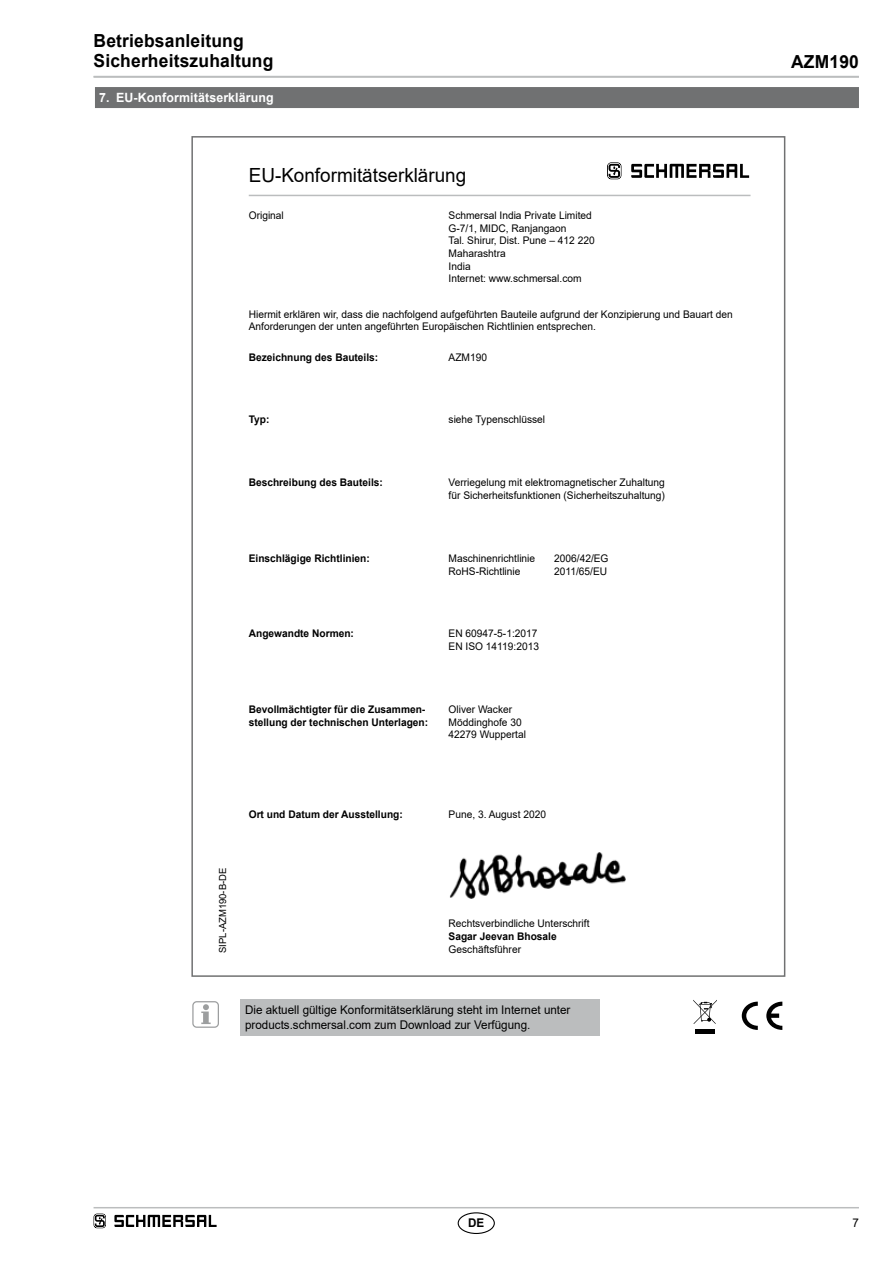
<style>
.page{position:relative;width:893px;height:1263px;background:#fff}
.page>*{position:absolute;margin:0;border:0;box-sizing:border-box;transform-origin:0 0}
.t1{font:19.5px "Arial";color:#000}
.t2{font:700 18px/20.2px "Arial";letter-spacing:.01em;color:#000}
.t3{font:700 12.75px "Arial";letter-spacing:.01em;color:#fff}
.t4{font:12px/15.1px "Arial";color:#000}
.t5{font:700 12px "Arial";color:#000}
.t6{font:10.5px/12.6px "Arial";color:#000}
.t7{font:700 10.5px/12.6px "Arial";color:#000}
.t8{font:9.75px "Arial";color:#000}
</style>
<div class="page">
<hr style="left:94px;top:1207px;width:765px;height:1px;background:#bbbdbe">
<div style="left:458px;top:1212px;width:37px;height:22px;border:1px solid #000;border-radius:50%"></div>
<hr style="left:94px;top:76px;width:765px;height:2px;background:#bbbdbe">
<svg style="left:742px;top:1002px;width:16px;height:28px"></svg>
<svg style="left:766px;top:1002px;width:16px;height:28px"></svg>
<div style="left:695px;top:1029px;width:20px;height:5px;background:#000"></div>
<svg style="left:693px;top:1000px;width:24px;height:24px"></svg>
<img style="left:449px;top:852px;width:177px;height:46px">
<hr style="left:249px;top:195px;width:501px;height:1px;background:#bbbdbe">
<div style="left:95px;top:87px;width:764px;height:21px;background:#707172"></div>
<div style="left:240px;top:999px;width:360px;height:37px;background:#bbbdbe"></div>
<svg style="left:201px;top:1004px;width:10px;height:20px"></svg>
<div style="left:192px;top:1001px;width:27px;height:27px;border:1px solid #9c9e9f;border-radius:4px"></div>
<svg style="left:607px;top:162px;width:14px;height:17px"></svg>
<svg style="left:631px;top:164px;width:118px;height:14px"></svg>
<svg style="left:94px;top:1213px;width:12px;height:15px"></svg>
<svg style="left:114px;top:1215px;width:103px;height:12px"></svg>
<h2 class="t2" style="left:94px;top:31px;width:181px">Betriebsanleitung<br>Sicherheitszuhaltung</h2>
<p class="t3" style="left:99px;top:89px;width:176px">7. EU-Konformitätserklärung</p>
<h1 class="t1" style="left:249px;top:162px;width:219px">EU-Konformitätserklärung</h1>
<p class="t6" style="left:249px;top:209px;width:37px">Original</p>
<p class="t6" style="left:449px;top:209px;width:148px">Schmersal India Private Limited<br>G-7/1, MIDC, Ranjangaon<br>Tal. Shirur, Dist. Pune – 412 220<br>Maharashtra<br>India<br>Internet: www.schmersal. com</p>
<p class="t6" style="left:249px;top:308px;width:486px">Hiermit erklären wir, dass die nachfolgend aufgeführten Bauteile aufgrund der Konzipierung und Bauart den<br>Anforderungen der unten angeführten Europäischen Richtlinien entsprechen.</p>
<p class="t7" style="left:249px;top:351px;width:131px">Bezeichnung des Bauteils:</p>
<p class="t6" style="left:449px;top:350px;width:40px">AZM190</p>
<p class="t7" style="left:249px;top:414px;width:22px">Typ:</p>
<p class="t6" style="left:449px;top:413px;width:98px">siehe Typenschlüssel</p>
<p class="t7" style="left:249px;top:476px;width:136px">Beschreibung des Bauteils:</p>
<p class="t6" style="left:449px;top:476px;width:218px">Verriegelung mit elektromagnetischer Zuhaltung für Sicherheitsfunktionen (Sicherheitszuhaltung)</p>
<p class="t7" style="left:249px;top:552px;width:123px">Einschlägige Richtlinien:</p>
<p class="t6" style="left:449px;top:552px;width:88px">Maschinenrichtlinie<br>RoHS-Richtlinie</p>
<p class="t6" style="left:554px;top:552px;width:56px">2006/42/EG<br>2011/65/EU</p>
<p class="t7" style="left:249px;top:627px;width:107px">Angewandte Normen:</p>
<p class="t6" style="left:449px;top:627px;width:92px">EN 60947-5-1:2017<br>EN ISO 14119:2013</p>
<p class="t7" style="left:249px;top:703px;width:181px">Bevollmächtigter für die Zusammen&shy;stellung der technischen Unterlagen:</p>
<p class="t6" style="left:449px;top:703px;width:79px">Oliver Wacker<br>Möddinghofe 30<br>42279 Wuppertal</p>
<p class="t8" style="left:216px;top:953px;width:87px;rotate:-90deg">SIPL-AZM190-B-DE</p>
<p class="t7" style="left:249px;top:808px;width:156px">Ort und Datum der Ausstellung:</p>
<p class="t6" style="left:449px;top:808px;width:99px">Pune, 3. August 2020</p>
<p class="t6" style="left:449px;top:917px;width:142px">Rechtsverbindliche Unterschrift</p>
<p class="t7" style="left:449px;top:930px;width:110px">Sagar Jeevan Bhosale</p>
<p class="t6" style="left:449px;top:942px;width:74px">Geschäftsführer</p>
<p class="t4" style="left:245px;top:1002px;width:327px">Die aktuell gültige Konformitätserklärung steht im Internet unter products.schmersal.com zum Download zur Verfügung.</p>
<h2 class="t2" style="left:791px;top:52px;width:69px">AZM190</h2>
<p class="t5" style="left:468px;top:1214px;width:18px">DE</p>
<p class="t4" style="left:852px;top:1215px;width:8px">7</p>
</div>
